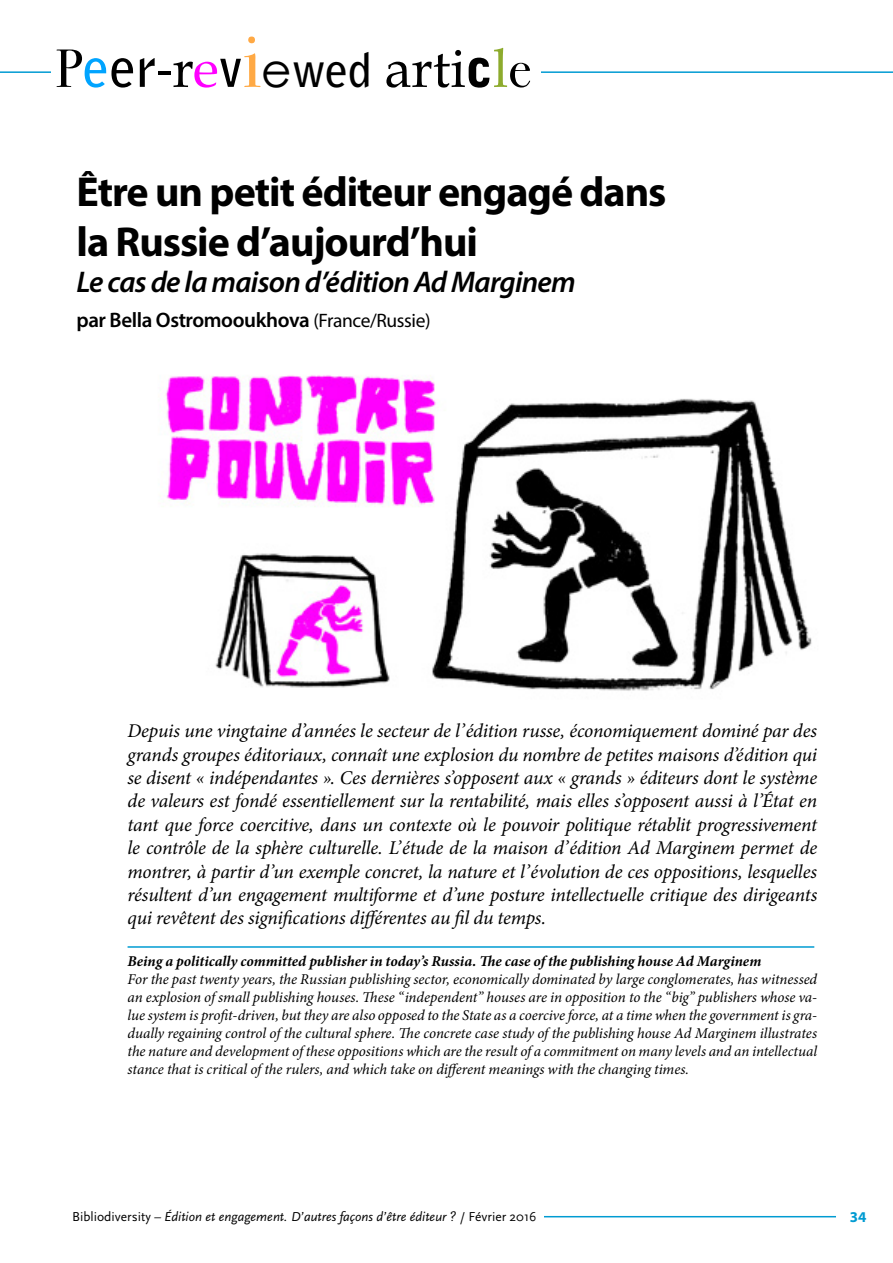
<style>
.page{position:relative;width:893px;height:1263px;background:#fff}
.page>*{position:absolute;margin:0;border:0;box-sizing:border-box;transform-origin:0 0}
.t1{font:53.7px "Book Antiqua";color:#000}
.t2{font:700 42px/50.4px "Myriad Pro";letter-spacing:-.025em;color:#000}
.t3{font:italic 600 30px "Myriad Pro";letter-spacing:-.025em;color:#000}
.t4{font:600 21px "Myriad Pro";letter-spacing:-.02em;color:#000}
.t5{font:italic 19.5px/23.4px "Minion Pro";letter-spacing:-.015em;color:#000;text-align:justify}
.t6{font:italic 15px/18px "Minion Pro";letter-spacing:-.005em;color:#000;text-align:justify}
.t7{font:italic 700 15px "Minion Pro";color:#000}
.t8{font:700 15px "Myriad Pro";color:#009bd2}
.t9{font:italic 13.5px "Scala Sans";color:#000}
.s1{font-family:"Bodoni Svty Two ITCTT Book"}
.s2{font-family:"Bell Gothic Std";font-weight:700;color:#00a4ff}
.s3{font-family:"Bell Gothic Std";font-weight:700}
.s4{font-family:"Myriad Pro";font-size:51px}
.s5{color:#f0f}
.s6{font-family:"Bodoni Svty Two ITCTT Book";font-size:74.7px;color:#ffa944}
.s7{font-family:"Century Gothic";font-size:46.95px}
.s8{font-family:"Bell Gothic Std";font-weight:700;font-size:46.95px}
.s9{font-family:"Bell Gothic Std";font-weight:900}
.s10{color:#8dab2d}
.s11{font-weight:400;font-size:19.5px}
.s12{font-style:normal}
</style>
<div class="page">
<hr style="left:0;top:71px;width:893px;height:2px;background:#009bd2">
<hr style="left:66px;top:1216px;width:770px;height:1px;background:#009bd2">
<div style="left:51px;top:17px;width:489px;height:77px;background:#fff"></div>
<div style="left:65px;top:1210px;width:478px;height:24px;background:#fff"></div>
<img style="left:165px;top:375px;width:647px;height:316px">
<hr style="left:128px;top:946px;width:686px;height:2px;background:#009bd2">
<h1 class="t1" style="left:55px;top:35px;width:478px"><span class="s1">P</span><span class="s2">e</span><span class="s3">er</span><span class="s4">-</span>r<span class="s5">e</span><span class="s3">v</span><span class="s6">i</span><span class="s7">e</span><span class="s8">wed</span> arti<span class="s9">c</span><span class="s10">l</span><span class="s1">e</span></h1>
<h2 class="t2" style="left:77px;top:165px;width:591px">Être un petit éditeur engagé dans la Russie d’aujourd’hui</h2>
<h3 class="t3" style="left:77px;top:263px;width:501px">Le cas de la maison d’édition Ad Marginem</h3>
<p class="t4" style="left:77px;top:306px;width:356px">par Bella Ostromooukhova <span class="s11">(France/Russie)</span></p>
<p class="t5" style="left:128px;top:719px;width:691px">Depuis une vingtaine d’années le secteur de l’édition russe, économiquement dominé par des grands groupes éditoriaux, connaît une explosion du nombre de petites maisons d’édition qui se disent « indépendantes ». Ces dernières s’opposent aux « grands » éditeurs dont le système de valeurs est fondé essentiellement sur la rentabilité, mais elles s’opposent aussi à l’État en tant que force coercitive, dans un contexte où le pouvoir politique rétablit progressivement le contrôle de la sphère culturelle. L’étude de la maison d’édition Ad Marginem permet de montrer, à partir d’un exemple concret, la nature et l’évolution de ces oppositions, lesquelles résultent d’un engagement multiforme et d’une posture intellectuelle critique des dirigeants qui revêtent des significations différentes au fil du temps.</p>
<p class="t7" style="left:128px;top:950px;width:635px">Being a politically committed publisher in today’s Russia. The case of the publishing house Ad Marginem</p>
<p class="t6" style="left:128px;top:970px;width:691px">For the past twenty years, the Russian publishing sector, economically dominated by large conglomerates, has witnessed an explosion of small publishing houses. These “independent” houses are in opposition to the “big” publishers whose va&shy;lue system is profit-driven, but they are also opposed to the State as a coercive force, at a time when the government is gra&shy;dually regaining control of the cultural sphere. The concrete case study of the publishing house Ad Marginem illustrates the nature and development of these oppositions which are the result of a commitment on many levels and an intellectual stance that is critical of the rulers, and which take on different meanings with the changing times.</p>
<p class="t9" style="left:72px;top:1209px;width:466px"><span class="s12">Bibliodiversity</span> – Édition et engagement. D’autres façons d’être éditeur ? <span class="s12">/ Février 2016</span></p>
<p class="t8" style="left:850px;top:1207px;width:18px">34</p>
</div>
